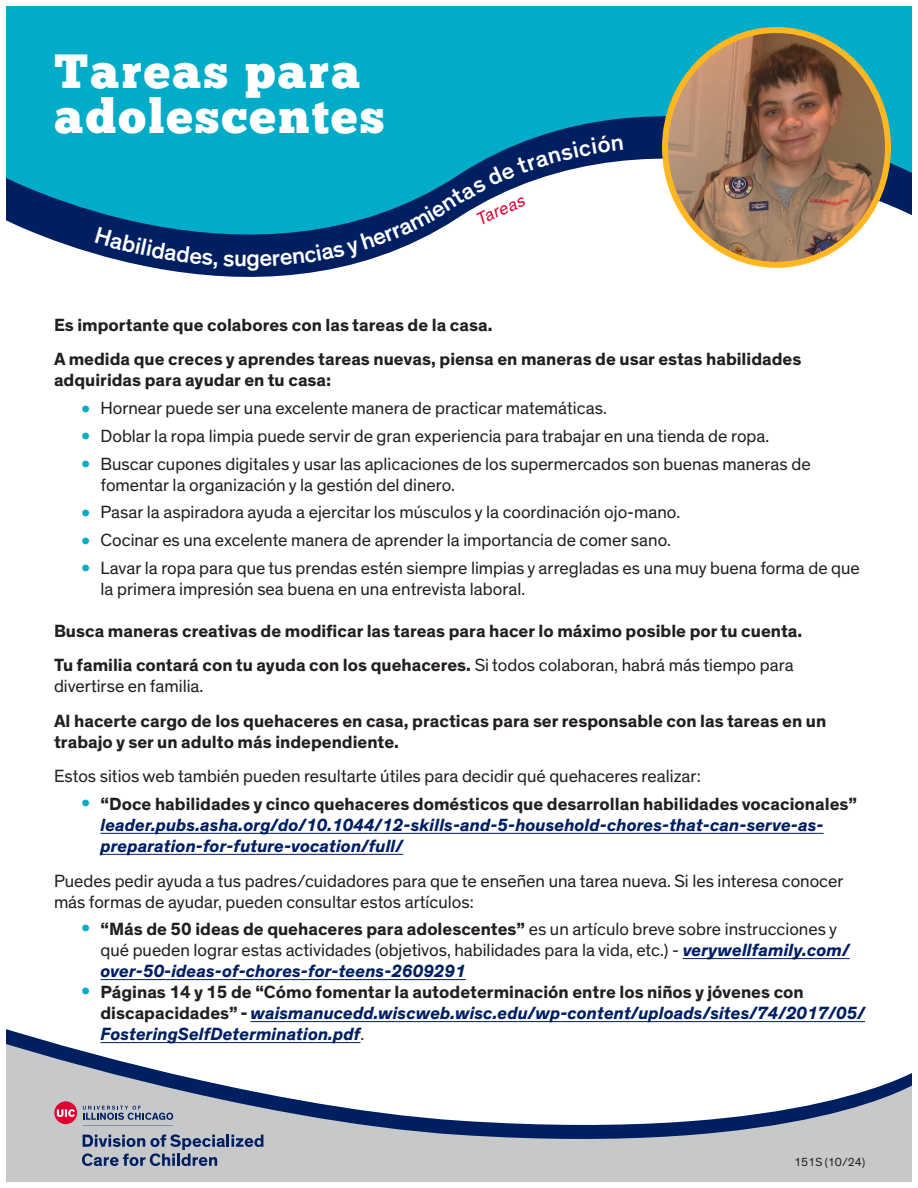
<style>
.page{position:relative;width:918px;height:1188px;background:#fff}
.page>*{position:absolute;margin:0;border:0;box-sizing:border-box;transform-origin:0 0}
.t1{font:48px/45px "Chunk Five";letter-spacing:.05em;color:#fff}
.t2{font:18px/21px "Theinhardt";color:#231f20}
.t3{font:italic 700 18px/21px "Theinhardt";color:#001f61}
.t4{font:700 18px/21px "Theinhardt";color:#231f20}
.t5{font:12px "Theinhardt";color:#231f20}
.s1{font-weight:700;font-size:21px;color:#00acc8}
.s2{font-weight:700}
.s3{font-style:normal;font-size:21px;color:#00acc8}
.s4{font-style:normal;color:#231f20}
.s5{font-weight:700;font-style:italic;color:#001f61}
.s6{font-weight:400;font-style:normal;color:#231f20}
</style>
<div class="page">
<svg style="left:7px;top:7px;width:904px;height:270px;background:#1dacc7"></svg>
<img style="left:665px;top:33px;width:223px;height:232px">
<div style="left:662px;top:27px;width:229px;height:241px;border:6px solid #ffb620;border-radius:50%"></div>
<svg style="left:7px;top:1041px;width:904px;height:140px;fill:#c7c8ca"></svg>
<hr style="left:83px;top:1125px;width:90px;height:1px;background:#001f61">
<svg style="left:83px;top:1106px;width:90px;height:14px"></svg>
<svg style="left:54px;top:1101px;width:23px;height:23px"></svg>
<svg style="left:82px;top:1134px;width:181px;height:32px;background:#8d97ab"></svg>
<hr style="left:100px;top:833px;width:724px;height:1px;background:#001f61">
<hr style="left:100px;top:854px;width:303px;height:1px;background:#001f61">
<hr style="left:683px;top:958px;width:167px;height:1px;background:#001f61">
<hr style="left:100px;top:979px;width:366px;height:1px;background:#001f61">
<hr style="left:250px;top:1021px;width:615px;height:1px;background:#001f61">
<hr style="left:100px;top:1042px;width:260px;height:1px;background:#001f61">
<svg style="left:95px;top:227px;width:122px;height:42px;background:#163873"></svg>
<svg style="left:223px;top:135px;width:400px;height:136px"></svg>
<p class="t1" style="left:55px;top:49px;width:331px">Tareas para adolescentes</p>
<p class="t4" style="left:54px;top:315px;width:440px">Es importante que colabores con las tareas de la casa.</p>
<p class="t4" style="left:54px;top:349px;width:749px">A medida que creces y aprendes tareas nuevas, piensa en maneras de usar estas habilidades adquiridas para ayudar en tu casa:</p>
<p class="t2" style="left:81px;top:398px;width:527px"><span class="s1">•</span> Hornear puede ser una excelente manera de practicar matemáticas.</p>
<p class="t2" style="left:81px;top:426px;width:690px"><span class="s1">•</span> Doblar la ropa limpia puede servir de gran experiencia para trabajar en una tienda de ropa.</p>
<p class="t2" style="left:100px;top:454px;width:712px;text-indent:-20px"><span class="s1">•</span> Buscar cupones digitales y usar las aplicaciones de los supermercados son buenas maneras de fomentar la organización y la gestión del dinero.</p>
<p class="t2" style="left:81px;top:502px;width:601px"><span class="s1">•</span> Pasar la aspiradora ayuda a ejercitar los músculos y la coordinación ojo-mano.</p>
<p class="t2" style="left:81px;top:530px;width:592px"><span class="s1">•</span> Cocinar es una excelente manera de aprender la importancia de comer sano.</p>
<p class="t2" style="left:100px;top:558px;width:761px;text-indent:-20px"><span class="s1">•</span> Lavar la ropa para que tus prendas estén siempre limpias y arregladas es una muy buena forma de que la primera impresión sea buena en una entrevista laboral.</p>
<p class="t4" style="left:54px;top:621px;width:750px">Busca maneras creativas de modificar las tareas para hacer lo máximo posible por tu cuenta.</p>
<p class="t2" style="left:54px;top:655px;width:741px"><span class="s2">Tu familia contará con tu ayuda con los quehaceres.</span> Si todos colaboran, habrá más tiempo para divertirse en familia.</p>
<p class="t4" style="left:54px;top:711px;width:774px">Al hacerte cargo de los quehaceres en casa, practicas para ser responsable con las tareas en un trabajo y ser un adulto más independiente.</p>
<p class="t2" style="left:54px;top:766px;width:648px">Estos sitios web también pueden resultarte útiles para decidir qué quehaceres realizar:</p>
<p class="t3" style="left:100px;top:794px;width:758px;text-indent:-20px"><span class="s3">•</span> <span class="s4">“Doce habilidades y cinco quehaceres domésticos que desarrollan habilidades vocacionales” </span>leader.pubs.asha.org/do/10.1044/12-skills-and-5-household-chores-that-can-serve-as&shy;preparation-for-future-vocation/full/</p>
<p class="t2" style="left:54px;top:871px;width:791px">Puedes pedir ayuda a tus padres/cuidadores para que te enseñen una tarea nueva. Si les interesa conocer más formas de ayudar, pueden consultar estos artículos:</p>
<p class="t2" style="left:100px;top:919px;width:751px;text-indent:-20px"><span class="s1">•</span> <span class="s2">“Más de 50 ideas de quehaceres para adolescentes”</span> es un artículo breve sobre instrucciones y qué pueden lograr estas actividades (objetivos, habilidades para la vida, etc.) - <span class="s5">verywellfamily.com/ over-50-ideas-of-chores-for-teens-2609291</span></p>
<p class="t3" style="left:100px;top:982px;width:766px;text-indent:-20px"><span class="s3">•</span> <span class="s4">Páginas 14 y 15 de “Cómo fomentar la autodeterminación entre los niños y jóvenes con discapacidades” -</span> waismanucedd.wiscweb.wisc.edu/wp-content/uploads/sites/74/2017/05/<br>FosteringSelfDetermination.pdf<span class="s6">.</span></p>
<p class="t5" style="left:794px;top:1155px;width:72px">151S (10/24)</p>
</div>
